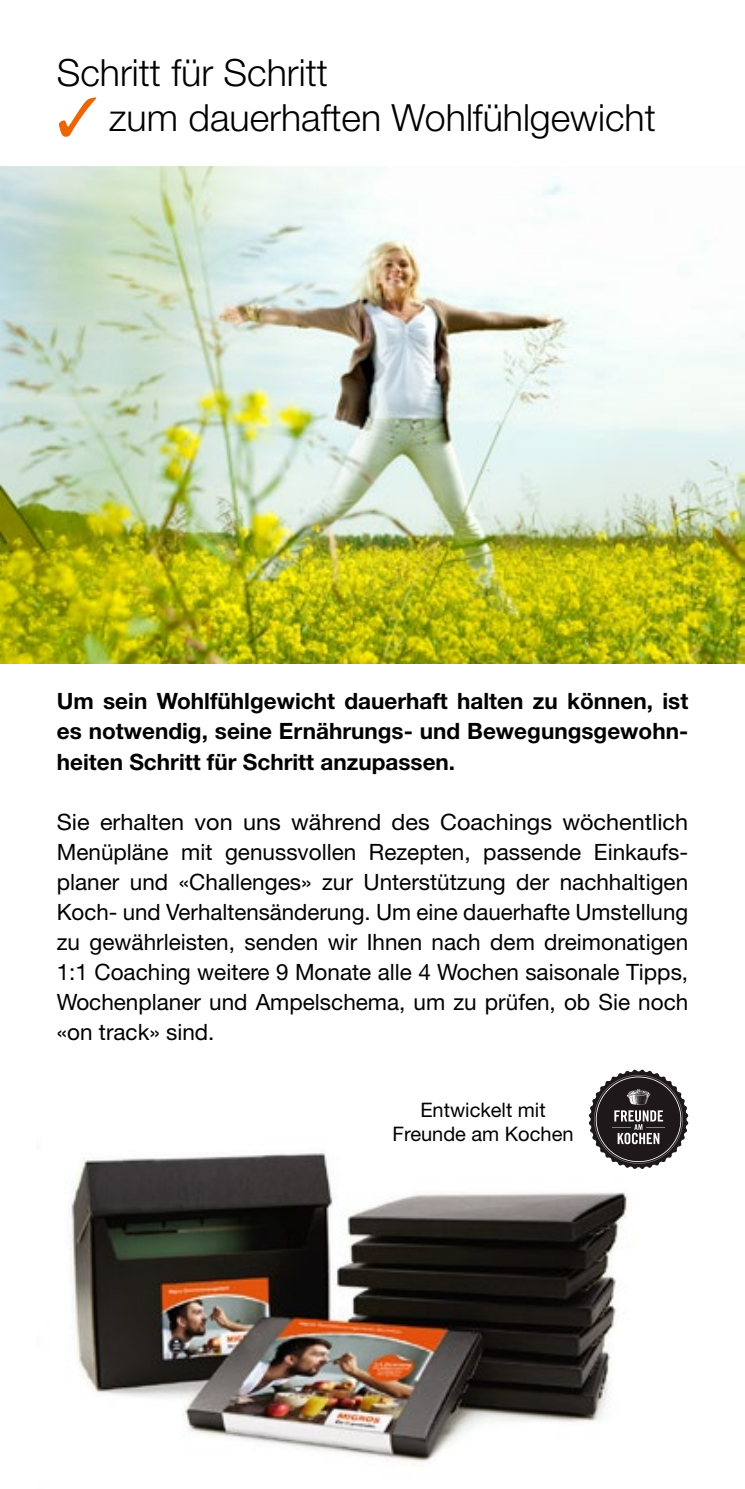
<style>
.page{position:relative;width:745px;height:1489px;background:#fff}
.page>*{position:absolute;margin:0;border:0;box-sizing:border-box;transform-origin:0 0}
.t1{font:300 37.5px "Helvetica Neue";color:#000}
.t2{font:22.5px/30px "Helvetica Neue";color:#000;text-align:justify;scale:1.04 1}
.t3{font:700 22.5px/30px "Helvetica Neue";color:#000;text-align:justify}
.t4{font:20px/24px "Helvetica Neue";color:#000;text-align:center}
.s1{color:#ec6608}
</style>
<div class="page">
<img style="left:70px;top:1153px;width:574px;height:309px">
<img style="left:0;top:167px;width:744px;height:496px">
<svg style="left:588px;top:1069px;width:99px;height:99px"></svg>
<h1 class="t1" style="left:57px;top:50px;width:272px">Schritt für Schritt</h1>
<h1 class="t1" style="left:57px;top:95px;width:600px"><span class="s1">✓</span> zum dauerhaften Wohlfühlgewicht</h1>
<p class="t3" style="left:57px;top:686px;width:632px">Um sein Wohlfühlgewicht dauerhaft halten zu können, ist es notwendig, seine Ernährungs- und Bewegungsgewohn&shy;heiten Schritt für Schritt anzupassen.</p>
<p class="t2" style="left:57px;top:806px;width:608px">Sie erhalten von uns während des Coachings wöchentlich Menüpläne mit genussvollen Rezepten, passende Einkaufs&shy;planer und «Challenges» zur Unterstützung der nachhaltigen Koch- und Verhaltensänderung. Um eine dauerhafte Umstellung zu gewährleisten, senden wir Ihnen nach dem dreimonatigen 1:1 Coaching weitere 9 Monate alle 4 Wochen saisonale Tipps, Wochenplaner und Ampelschema, um zu prüfen, ob Sie noch «on track» sind.</p>
<p class="t4" style="left:392px;top:1097px;width:182px">Entwickelt mit<br>Freunde am Kochen</p>
</div>
